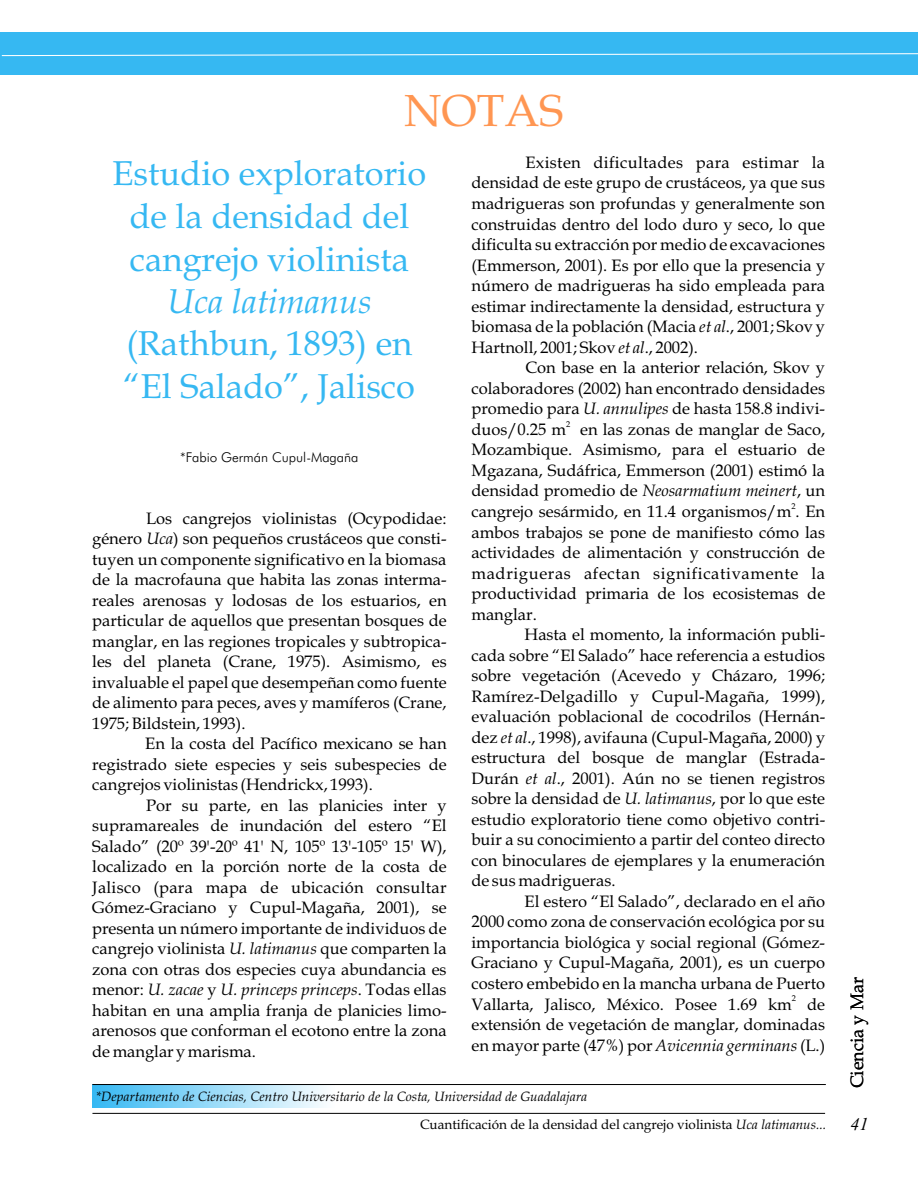
<style>
.page{position:relative;width:918px;height:1188px;background:#fff}
.page>*{position:absolute;margin:0;border:0;box-sizing:border-box;transform-origin:0 0}
.t1{font:45px "Book Antiqua";color:#ff9652}
.t2{font:34.5px/42.9px "Book Antiqua";color:#36b8f2;text-align:center}
.t3{font:italic 34.5px "Book Antiqua";color:#36b8f2}
.t4{font:18px "Book Antiqua";color:#000}
.t5{font:italic 18px "Times New Roman";color:#000}
.t6{font:16.5px/20.5px "Book Antiqua";color:#000}
.t7{font:16.5px "Book Antiqua";letter-spacing:.04em;color:#000}
.t8{font:16.5px "Book Antiqua";letter-spacing:.02em;color:#000}
.t9{font:italic 13.5px/27.8px "Book Antiqua";color:#000}
.t10{font:13.5px "Futura Lt BT";color:#000}
.t11{font:8.25px "Book Antiqua";color:#000}
.s1{font-style:italic}
.s2{font-style:normal}
</style>
<div class="page">
<div style="left:92px;top:1085px;width:242px;height:23px;background:linear-gradient(to right,#36b8f3,#fcfeff)"></div>
<hr style="left:92px;top:1113px;width:733px;height:1px;background:#000">
<div style="left:0;top:32px;width:917px;height:43px;background:#36b8f2"></div>
<svg style="left:1px;top:53px;width:917px;height:4px"></svg>
<hr style="left:92px;top:1084px;width:734px;height:1px;background:#000">
<h1 class="t1" style="left:404px;top:93px;width:160px">NOTAS</h1>
<h2 class="t2" style="left:113px;top:156px;width:315px">Estudio exploratorio de la densidad del cangrejo violinista</h2>
<h2 class="t3" style="left:167px;top:288px;width:206px">Uca latimanus</h2>
<h2 class="t2" style="left:124px;top:326px;width:293px;text-align:left">(Rathbun, 1893) en “El Salado”, Jalisco</h2>
<p class="t6" style="left:472px;top:154px;width:355px;text-align:justify;text-indent:54px">Existen dificultades para estimar la densidad de este grupo de crustáceos, ya que sus madrigueras son profundas y generalmente son construidas dentro del lodo duro y seco, lo que dificulta su extracción por medio de excavaciones (Emmerson, 2001). Es por ello que la presencia y número de madrigueras ha sido empleada para estimar indirectamente la densidad, estructura y biomasa de la población (Macia <span class="s1">et al</span>., 2001; Skov y Hartnoll, 2001; Skov <span class="s1">et al</span>., 2002).</p>
<p class="t6" style="left:472px;top:359px;width:355px;text-align:justify;text-indent:54px">Con base en la anterior relación, Skov y colaboradores (2002) han encontrado densidades promedio para <span class="s1">U. annulipes</span> de hasta 158.8 indivi-</p>
<p class="t11" style="left:566px;top:421px;width:6px">2</p>
<p class="t6" style="left:472px;top:421px;width:355px">duos/0.25 m en las zonas de manglar de Saco,<br>Mozambique. Asimismo, para el estuario de</p>
<p class="t10" style="left:180px;top:452px;width:180px">*Fabio Germán Cupul-Magaña</p>
<p class="t6" style="left:472px;top:462px;width:355px">Mgazana, Sudáfrica, Emmerson (2001) estimó la densidad promedio de <span class="s1">Neosarmatium meinert</span>, un</p>
<p class="t11" style="left:791px;top:503px;width:6px">2</p>
<p class="t6" style="left:472px;top:503px;width:355px">cangrejo sesármido, en 11.4 organismos/m . En</p>
<p class="t6" style="left:146px;top:510px;width:302px">Los cangrejos violinistas (Ocypodidae:</p>
<p class="t6" style="left:472px;top:524px;width:355px">ambos trabajos se pone de manifiesto cómo las</p>
<p class="t6" style="left:92px;top:530px;width:356px">género <span class="s1">Uca</span>) son pequeños crustáceos que consti-</p>
<p class="t6" style="left:472px;top:544px;width:355px">actividades de alimentación y construcción de</p>
<p class="t6" style="left:92px;top:551px;width:356px">tuyen un componente significativo en la biomasa</p>
<p class="t7" style="left:472px;top:567px;width:355px">madrigueras afectan significativamente la</p>
<p class="t6" style="left:92px;top:571px;width:356px">de la macrofauna que habita las zonas interma-</p>
<p class="t6" style="left:472px;top:585px;width:355px">productividad primaria de los ecosistemas de</p>
<p class="t6" style="left:92px;top:592px;width:356px">reales arenosas y lodosas de los estuarios, en</p>
<p class="t6" style="left:472px;top:606px;width:67px">manglar.</p>
<p class="t6" style="left:92px;top:612px;width:356px">particular de aquellos que presentan bosques de manglar, en las regiones tropicales y subtropica-</p>
<p class="t6" style="left:472px;top:626px;width:355px;text-align:right">Hasta el momento, la información publi-<br>cada sobre “El Salado” hace referencia a estudios</p>
<p class="t6" style="left:92px;top:653px;width:356px">les del planeta (Crane, 1975). Asimismo, es</p>
<p class="t6" style="left:472px;top:667px;width:355px">sobre vegetación (Acevedo y Cházaro, 1996;</p>
<p class="t6" style="left:92px;top:674px;width:356px">invaluable el papel que desempeñan como fuente</p>
<p class="t6" style="left:472px;top:688px;width:355px">Ramírez-Delgadillo y Cupul-Magaña, 1999),</p>
<p class="t6" style="left:92px;top:694px;width:356px">de alimento para peces, aves y mamíferos (Crane,</p>
<p class="t6" style="left:472px;top:708px;width:355px">evaluación poblacional de cocodrilos (Hernán-</p>
<p class="t6" style="left:92px;top:715px;width:155px">1975; Bildstein, 1993).</p>
<p class="t6" style="left:472px;top:729px;width:355px">dez <span class="s1">et al</span>., 1998), avifauna (Cupul-Magaña, 2000) y</p>
<p class="t6" style="left:145px;top:735px;width:303px">En la costa del Pacífico mexicano se han</p>
<p class="t6" style="left:472px;top:749px;width:355px">estructura del bosque de manglar (Estrada-</p>
<p class="t6" style="left:92px;top:756px;width:356px">registrado siete especies y seis subespecies de</p>
<p class="t6" style="left:472px;top:770px;width:355px">Durán <span class="s1">et al</span>., 2001). Aún no se tienen registros</p>
<p class="t6" style="left:92px;top:776px;width:282px">cangrejos violinistas (Hendrickx, 1993).</p>
<p class="t6" style="left:472px;top:790px;width:355px">sobre la densidad de <span class="s1">U. latimanus</span>, por lo que este</p>
<p class="t6" style="left:146px;top:797px;width:302px">Por su parte, en las planicies inter y</p>
<p class="t6" style="left:472px;top:811px;width:355px">estudio exploratorio tiene como objetivo contri-</p>
<p class="t6" style="left:92px;top:817px;width:356px">supramareales de inundación del estero “El</p>
<p class="t6" style="left:472px;top:831px;width:355px">buir a su conocimiento a partir del conteo directo</p>
<p class="t6" style="left:92px;top:838px;width:356px">Salado” (20º 39'-20º 41' N, 105º 13'-105º 15' W),</p>
<p class="t6" style="left:472px;top:852px;width:355px">con binoculares de ejemplares y la enumeración</p>
<p class="t6" style="left:92px;top:858px;width:356px">localizado en la porción norte de la costa de</p>
<p class="t6" style="left:472px;top:872px;width:146px">de sus madrigueras.</p>
<p class="t8" style="left:92px;top:881px;width:356px">Jalisco (para mapa de ubicación consultar</p>
<p class="t6" style="left:525px;top:893px;width:302px">El estero “El Salado”, declarado en el año</p>
<p class="t6" style="left:92px;top:899px;width:356px">Gómez-Graciano y Cupul-Magaña, 2001), se</p>
<p class="t6" style="left:472px;top:913px;width:355px">2000 como zona de conservación ecológica por su</p>
<p class="t6" style="left:92px;top:920px;width:356px">presenta un número importante de individuos de</p>
<p class="t6" style="left:472px;top:934px;width:355px">importancia biológica y social regional (Gómez-</p>
<p class="t6" style="left:92px;top:940px;width:356px">cangrejo violinista <span class="s1">U. latimanus</span> que comparten la</p>
<p class="t6" style="left:472px;top:954px;width:355px">Graciano y Cupul-Magaña, 2001), es un cuerpo</p>
<p class="t6" style="left:92px;top:961px;width:356px">zona con otras dos especies cuya abundancia es menor: <span class="s1">U. zacae</span> y <span class="s1">U. princeps princeps</span>. Todas ellas</p>
<p class="t6" style="left:472px;top:975px;width:355px">costero embebido en la mancha urbana de Puerto</p>
<p class="t11" style="left:792px;top:995px;width:6px">2</p>
<p class="t6" style="left:472px;top:996px;width:355px">Vallarta, Jalisco, México. Posee 1.69 km de</p>
<p class="t6" style="left:92px;top:1002px;width:356px">habitan en una amplia franja de planicies limo-</p>
<p class="t6" style="left:472px;top:1016px;width:355px">extensión de vegetación de manglar, dominadas</p>
<p class="t6" style="left:92px;top:1022px;width:356px">arenosos que conforman el ecotono entre la zona</p>
<p class="t6" style="left:472px;top:1037px;width:355px">en mayor parte (47%) por <span class="s1">Avicennia germinans</span> (L.)</p>
<p class="t6" style="left:92px;top:1043px;width:165px">de manglar y marisma.</p>
<p class="t9" style="left:420px;top:1084px;width:408px;text-indent:-324px">*Departamento de Ciencias, Centro Universitario de la Costa, Universidad de Guadalajara<br><span class="s2">Cuantificación de la densidad del cangrejo violinista</span> Uca latimanus...</p>
<p class="t4" style="left:850px;top:1088px;width:113px;rotate:-90deg">Ciencia y Mar</p>
<p class="t5" style="left:851px;top:1117px;width:19px">41</p>
</div>
